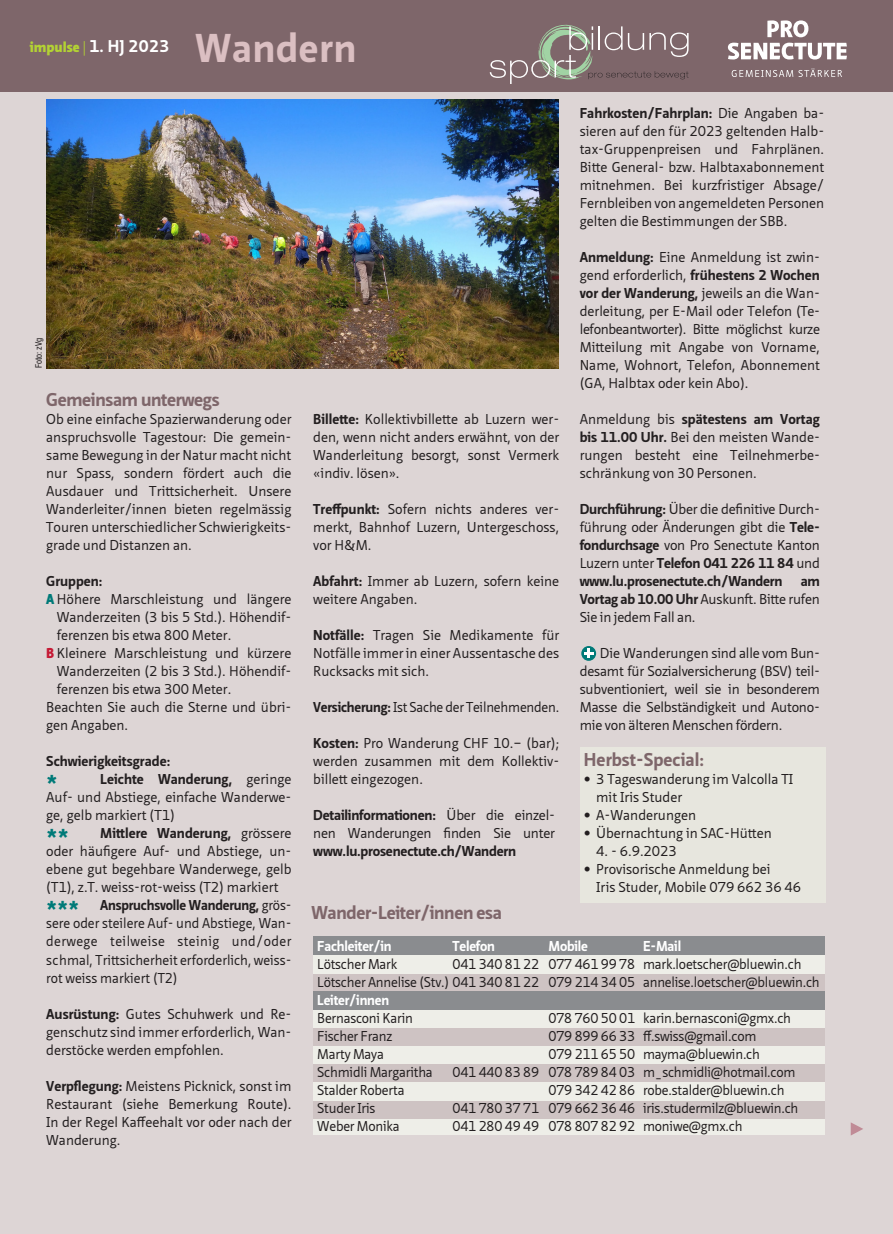
<style>
.page{position:relative;width:893px;height:1234px;background:#fff}
.page>*{position:absolute;margin:0;border:0;box-sizing:border-box;transform-origin:0 0}
.Neuer_Titel{font:700 39px "Neue Sans Pro";letter-spacing:.02em;color:#dbbfc2}
.Lauftext_normal{font:900 21px "Neue Sans Pro";color:#007a78}
.Kurs_Titel_Grün{font:700 18px "Neue Sans Pro";letter-spacing:-.02em;color:#7e666a}
.Lauftext_normal-2{font:700 18px "Neue Sans Pro";letter-spacing:-.02em;color:#7e666a}
.Lauftext_normal-3{font:700 18px "Neue Sans Pro";color:#7e666a}
.t1{font:700 16.5px "Neue Sans Pro";letter-spacing:.02em;color:#fff}
.Lauftext_normal-4{font:13.8px/18px "Neue Sans Pro";color:#231f20;text-align:justify}
.Lauftext_halbfett{font:13.8px/18px "Neue Sans Pro";color:#231f20}
.Lauftext_normal-5{font:700 13.8px/18px "Neue Sans Pro";letter-spacing:-.015em;color:#231f20;text-align:justify}
.Lauftext_normal-6{font:700 13.8px "Neue Sans Pro";letter-spacing:-.015em;color:#fff}
._16_Byline{font:condensed 9px "Helvetica Neue LT Std";color:#231f20}
.s1{font-weight:900;font-size:13.8px;color:#b3d234}
.s2{font-weight:300;font-size:13.8px;color:#b3d234}
.s3{font-weight:900;color:#007a78}
.s4{font-weight:900;color:#c51a35}
.s5{font-weight:900;font-size:21px;color:#007a78}
.s6{font-weight:700}
.s7{font-weight:400}
.s8{font-family:"Helvetica Neue LT Std";font-weight:300;font-stretch:condensed}
</style>
<div class="page">
<div style="left:0;top:88px;width:893px;height:1145px;background:#ddd5d5"></div>
<div style="left:580px;top:747px;width:246px;height:155px;background:#e7e6de"></div>
<img style="left:47px;top:100px;width:511px;height:268px">
<svg style="left:581px;top:646px;width:15px;height:14px"></svg>
<svg style="left:584px;top:648px;width:9px;height:10px"></svg>
<div style="left:0;top:0;width:893px;height:92px;background:#7e666a"></div>
<svg style="left:732px;top:68px;width:110px;height:9px"></svg>
<svg style="left:728px;top:20px;width:119px;height:39px"></svg>
<svg style="left:490px;top:25px;width:199px;height:59px"></svg>
<div style="left:313px;top:936px;width:512px;height:198px;background:#eeeee8"></div>
<div style="left:313px;top:990px;width:512px;height:19px;background:#8a8c8f"></div>
<div style="left:313px;top:936px;width:512px;height:18px;background:#8a8c8f"></div>
<div style="left:313px;top:1028px;width:512px;height:17px;background:#cec3c3"></div>
<div style="left:313px;top:973px;width:512px;height:17px;background:#cec3c3"></div>
<div style="left:313px;top:1063px;width:512px;height:18px;background:#cec3c3"></div>
<div style="left:313px;top:1100px;width:512px;height:17px;background:#cec3c3"></div>
<svg style="left:851px;top:1122px;width:12px;height:13px"></svg>
<p class="t1" style="left:30px;top:35px;width:141px"><span class="s1">impulse</span> <span class="s2">|</span> 1. HJ 2023</p>
<p class="Neuer_Titel" style="left:196px;top:23px;width:162px">Wandern</p>
<p class="_16_Byline" style="left:34px;top:368px;width:31px;rotate:-90deg">Foto: zVg</p>
<p class="Lauftext_normal-2" style="left:46px;top:388px;width:175px">Gemeinsam unterwegs</p>
<p class="Lauftext_normal-4" style="left:46px;top:410px;width:247px">Ob eine einfache Spazierwanderung oder anspruchsvolle Tagestour: Die gemein&shy;same Bewegung in der Natur macht nicht nur Spass, sondern fördert auch die Ausdauer und Trittsicherheit. Unsere Wanderleiter/innen bieten regelmässig Touren unterschiedlicher Schwierigkeits&shy;grade und Distanzen an.</p>
<p class="Lauftext_normal-5" style="left:46px;top:572px;width:58px">Gruppen:</p>
<p class="Lauftext_normal-4" style="left:57px;top:590px;width:236px;text-indent:-11px"><span class="s3">A</span> Höhere Marschleistung und längere Wanderzeiten (3 bis 5 Std.). Höhendif&shy;ferenzen bis etwa 800 Meter.</p>
<p class="Lauftext_normal-4" style="left:57px;top:644px;width:236px;text-indent:-11px"><span class="s4">B</span> Kleinere Marschleistung und kürzere Wanderzeiten (2 bis 3 Std.). Höhendif&shy;ferenzen bis etwa 300 Meter.</p>
<p class="Lauftext_normal-4" style="left:46px;top:698px;width:247px">Beachten Sie auch die Sterne und übri&shy;gen Angaben.</p>
<p class="Lauftext_normal-5" style="left:46px;top:752px;width:126px">Schwierigkeitsgrade:</p>
<p class="Lauftext_normal-4" style="left:46px;top:770px;width:247px"><span class="s5">*</span> <span class="s6">Leichte Wanderung,</span> geringe Auf- und Abstiege, einfache Wanderwe&shy;ge, gelb markiert (T1)</p>
<p class="Lauftext_normal" style="left:46px;top:822px;width:24px">**</p>
<p class="Lauftext_normal-4" style="left:46px;top:824px;width:247px;text-indent:54px"><span class="s6">Mittlere Wanderung,</span> grössere oder häufigere Auf- und Abstiege, un&shy;ebene gut begehbare Wanderwege, gelb (T1), z.T. weiss-rot-weiss (T2) markiert</p>
<p class="Lauftext_normal-4" style="left:46px;top:896px;width:247px"><span class="s5">***</span> <span class="s6">Anspruchsvolle Wanderung,</span> grös&shy;sere oder steilere Auf- und Abstiege, Wan&shy;derwege teilweise steinig und/oder schmal, Trittsicherheit erforderlich, weiss&shy;rot weiss markiert (T2)</p>
<p class="Lauftext_normal-4" style="left:46px;top:1004px;width:247px"><span class="s6">Ausrüstung:</span> Gutes Schuhwerk und Re&shy;genschutz sind immer erforderlich, Wan&shy;derstöcke werden empfohlen.</p>
<p class="Lauftext_normal-4" style="left:46px;top:1076px;width:247px"><span class="s6">Verpflegung:</span> Meistens Picknick, sonst im Restaurant (siehe Bemerkung Route).<br>In der Regel Kaffeehalt vor oder nach der Wanderung.</p>
<p class="Lauftext_normal-4" style="left:313px;top:410px;width:248px"><span class="s6">Billette:</span> Kollektivbillette ab Luzern wer&shy;den, wenn nicht anders erwähnt, von der Wanderleitung besorgt, sonst Vermerk «indiv. lösen».</p>
<p class="Lauftext_normal-4" style="left:313px;top:500px;width:248px"><span class="s6">Treffpunkt:</span> Sofern nichts anderes ver&shy;merkt, Bahnhof Luzern, Untergeschoss, vor H&amp;M.</p>
<p class="Lauftext_normal-4" style="left:313px;top:572px;width:248px"><span class="s6">Abfahrt:</span> Immer ab Luzern, sofern keine weitere Angaben.</p>
<p class="Lauftext_normal-4" style="left:313px;top:626px;width:248px"><span class="s6">Notfälle:</span> Tragen Sie Medikamente für Notfälle immer in einer Aussentasche des Rucksacks mit sich.</p>
<p class="Lauftext_normal-4" style="left:313px;top:698px;width:248px"><span class="s6">Versicherung:</span> Ist Sache der Teilnehmenden.</p>
<p class="Lauftext_normal-4" style="left:313px;top:734px;width:248px"><span class="s6">Kosten:</span> Pro Wanderung CHF 10.– (bar); werden zusammen mit dem Kollektiv&shy;billett eingezogen.</p>
<p class="Lauftext_normal-5" style="left:313px;top:806px;width:243px">Detailinformationen: <span class="s7">Über die einzel&shy;nen Wanderungen finden Sie unter </span>www.lu.prosenectute.ch/Wandern</p>
<p class="Lauftext_normal-4" style="left:580px;top:104px;width:246px"><span class="s6">Fahrkosten/Fahrplan:</span> Die Angaben ba&shy;sieren auf den für 2023 geltenden Halb&shy;tax-Gruppenpreisen und Fahrplänen.<br>Bitte General- bzw. Halbtaxabonnement mitnehmen. Bei kurzfristiger Absage/ Fernbleiben von angemeldeten Personen gelten die Bestimmungen der SBB.</p>
<p class="Lauftext_normal-4" style="left:580px;top:248px;width:242px"><span class="s6">Anmeldung:</span> Eine Anmeldung ist zwin&shy;gend erforderlich, <span class="s6">frühestens 2 Wochen vor der Wanderung,</span> jeweils an die Wan&shy;derleitung, per E-Mail oder Telefon (Te&shy;lefonbeantworter). Bitte möglichst kurze Mitteilung mit Angabe von Vorname, Name, Wohnort, Telefon, Abonnement (GA, Halbtax oder kein Abo).</p>
<p class="Lauftext_normal-4" style="left:580px;top:410px;width:242px">Anmeldung bis <span class="s6">spätestens am Vortag bis 11.00 Uhr.</span> Bei den meisten Wande&shy;rungen besteht eine Teilnehmerbe&shy;schränkung von 30 Personen.</p>
<p class="Lauftext_normal-4" style="left:580px;top:500px;width:242px"><span class="s6">Durchführung:</span> Über die definitive Durch&shy;führung oder Änderungen gibt die <span class="s6">Tele&shy;fondurchsage</span> von Pro Senectute Kanton Luzern unter <span class="s6">Telefon 041 226 11 84</span> und <span class="s6">www.lu.prosenectute.ch/Wandern</span></p>
<p class="Lauftext_normal-4" style="left:580px;top:572px;width:242px;text-indent:221px"><span class="s6">am Vortag ab 10.00 Uhr</span> Auskunft. Bitte rufen Sie in jedem Fall an.</p>
<p class="Lauftext_normal-4" style="left:580px;top:644px;width:242px;text-indent:20px">Die Wanderungen sind alle vom Bun&shy;desamt für Sozialversicherung (BSV) teil&shy;subventioniert, weil sie in besonderem Masse die Selbständigkeit und Autono&shy;mie von älteren Menschen fördern.</p>
<p class="Lauftext_normal-3" style="left:584px;top:748px;width:122px">Herbst-Special:</p>
<p class="Lauftext_halbfett" style="left:596px;top:770px;width:199px;text-indent:-12px"><span class="s8">•</span> 3 Tageswanderung im Valcolla TI mit Iris Studer</p>
<p class="Lauftext_halbfett" style="left:584px;top:806px;width:114px"><span class="s8">•</span> A-Wanderungen</p>
<p class="Lauftext_halbfett" style="left:584px;top:824px;width:189px"><span class="s8">•</span> Übernachtung in SAC-Hütten</p>
<p class="Lauftext_halbfett" style="left:596px;top:842px;width:82px">4. - 6.9.2023</p>
<p class="Lauftext_halbfett" style="left:596px;top:860px;width:206px;text-indent:-12px"><span class="s8">•</span> Provisorische Anmeldung bei<br>Iris Studer, Mobile 079 662 36 46</p>
<p class="Kurs_Titel_Grün" style="left:312px;top:900px;width:192px">Wander-Leiter/innen esa</p>
<p class="Lauftext_normal-6" style="left:317px;top:936px;width:76px">Fachleiter/in</p>
<p class="Lauftext_normal-6" style="left:453px;top:936px;width:44px">Telefon</p>
<p class="Lauftext_normal-6" style="left:549px;top:936px;width:41px">Mobile</p>
<p class="Lauftext_normal-6" style="left:643px;top:936px;width:40px">E-Mail</p>
<p class="Lauftext_normal-4" style="left:317px;top:954px;width:81px">Lötscher Mark</p>
<p class="Lauftext_normal-4" style="left:453px;top:954px;width:350px">041 340 81 22 077 461 99 78 mark.loetscher@bluewin.ch</p>
<p class="Lauftext_normal-4" style="left:317px;top:972px;width:504px">Lötscher Annelise (Stv.) 041 340 81 22 079 214 34 05 annelise.loetscher@bluewin.ch</p>
<p class="Lauftext_normal-6" style="left:317px;top:990px;width:74px">Leiter/innen</p>
<p class="Lauftext_normal-4" style="left:317px;top:1008px;width:97px">Bernasconi Karin</p>
<p class="Lauftext_normal-4" style="left:549px;top:1008px;width:244px">078 760 50 01 karin.bernasconi@gmx.ch</p>
<p class="Lauftext_normal-4" style="left:317px;top:1026px;width:77px">Fischer Franz</p>
<p class="Lauftext_normal-4" style="left:549px;top:1026px;width:209px">079 899 66 33 ff.swiss@gmail.com</p>
<p class="Lauftext_normal-4" style="left:317px;top:1044px;width:68px">Marty Maya</p>
<p class="Lauftext_normal-4" style="left:549px;top:1044px;width:213px">079 211 65 50 mayma@bluewin.ch</p>
<p class="Lauftext_normal-4" style="left:317px;top:1062px;width:117px">Schmidli Margaritha</p>
<p class="Lauftext_normal-4" style="left:453px;top:1062px;width:344px">041 440 83 89 078 789 84 03 m_schmidli@hotmail.com</p>
<p class="Lauftext_normal-4" style="left:317px;top:1080px;width:89px">Stalder Roberta</p>
<p class="Lauftext_normal-4" style="left:549px;top:1080px;width:238px">079 342 42 86 robe.stalder@bluewin.ch</p>
<p class="Lauftext_normal-4" style="left:317px;top:1098px;width:60px">Studer Iris</p>
<p class="Lauftext_normal-4" style="left:453px;top:1098px;width:347px">041 780 37 71 079 662 36 46 iris.studermilz@bluewin.ch</p>
<p class="Lauftext_normal-4" style="left:317px;top:1116px;width:84px">Weber Monika</p>
<p class="Lauftext_normal-4" style="left:453px;top:1116px;width:292px">041 280 49 49 078 807 82 92 moniwe@gmx.ch</p>
</div>
